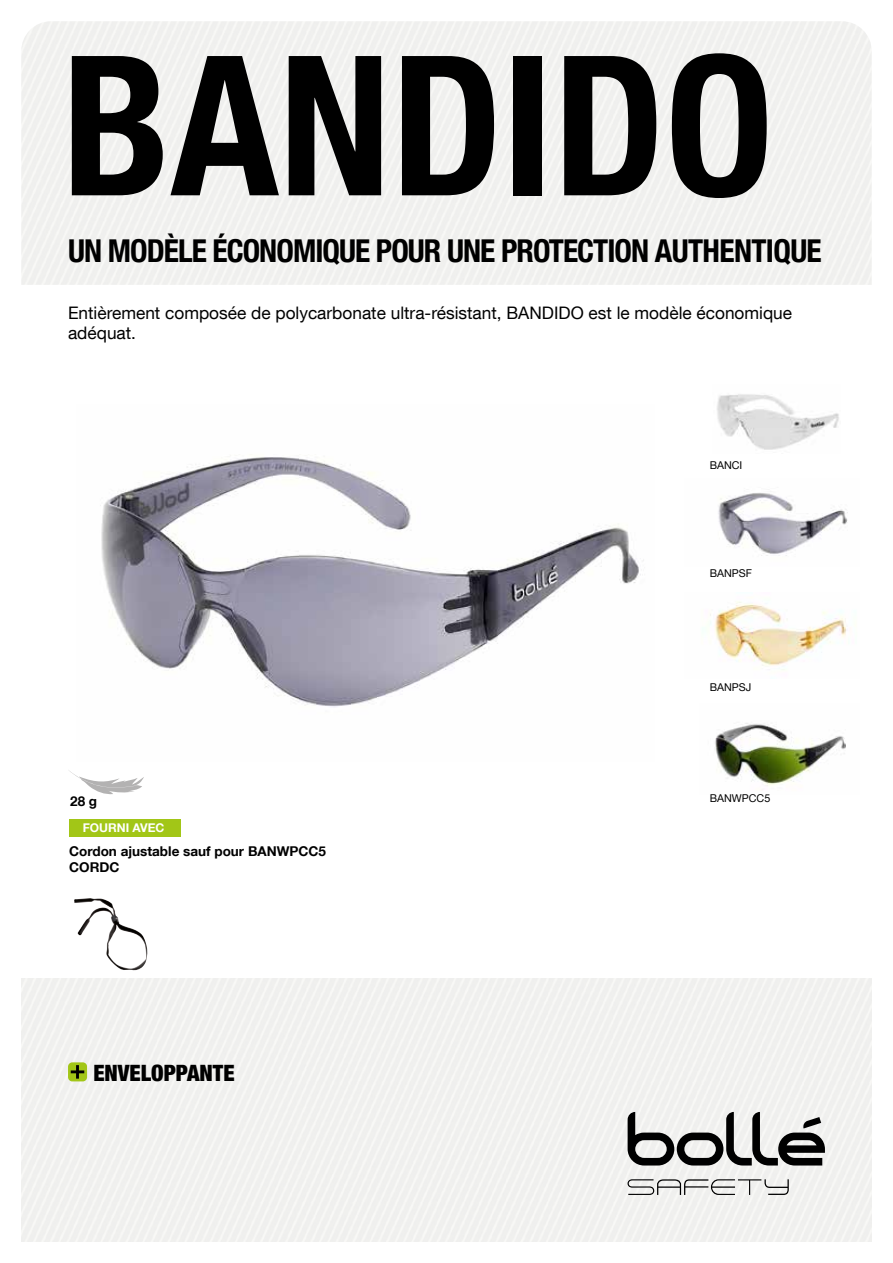
<style>
.page{position:relative;width:893px;height:1263px;background:#fff}
.page>*{position:absolute;margin:0;border:0;box-sizing:border-box;transform-origin:0 0}
.t1{font:700 condensed 195px "Helvetica Neue LT Com";color:#000}
.t2{font:700 condensed 31.5px "Helvetica Neue LT Com";letter-spacing:-.03em;color:#000}
.t3{font:900 condensed 22.5px "Helvetica Neue LT Com";color:#000}
.t4{font:17.25px/20.7px "Helvetica Neue LT Com";color:#000}
.t5{font:700 13.5px/16.2px "Helvetica Neue LT Com";color:#000}
.t6{font:700 12px "Helvetica Neue LT Com";color:#fff}
.t7{font:10.8px "Helvetica Neue LT Com";color:#000}
</style>
<div class="page">
<svg style="left:70px;top:771px;width:74px;height:23px"></svg>
<svg style="left:628px;top:1112px;width:197px;height:53px"></svg>
<svg style="left:627px;top:1179px;width:162px;height:16px"></svg>
<div style="left:69px;top:819px;width:111px;height:18px;background:#a2c617"></div>
<img style="left:74px;top:898px;width:74px;height:73px">
<img style="left:100px;top:457px;width:544px;height:250px">
<img style="left:717px;top:394px;width:122px;height:56px">
<img style="left:718px;top:493px;width:130px;height:63px">
<img style="left:710px;top:601px;width:136px;height:69px">
<img style="left:715px;top:723px;width:131px;height:63px">
<div style="left:68px;top:1062px;width:19px;height:19px;background:#a2c617;border-radius:4px"></div>
<svg style="left:71px;top:1065px;width:13px;height:14px"></svg>
<h1 class="t1" style="left:62px;top:9px;width:713px">BANDIDO</h1>
<h2 class="t2" style="left:68px;top:232px;width:755px">UN MODÈLE ÉCONOMIQUE POUR UNE PROTECTION AUTHENTIQUE</h2>
<p class="t4" style="left:68px;top:302px;width:726px">Entièrement composée de polycarbonate ultra-résistant, BANDIDO est le modèle économique adéquat.</p>
<p class="t7" style="left:710px;top:458px;width:34px">BANCI</p>
<p class="t7" style="left:710px;top:567px;width:44px">BANPSF</p>
<p class="t5" style="left:70px;top:792px;width:29px">28 g</p>
<p class="t6" style="left:83px;top:820px;width:83px">FOURNI AVEC</p>
<p class="t5" style="left:69px;top:842px;width:258px">Cordon ajustable sauf pour BANWPCC5<br>CORDC</p>
<h3 class="t3" style="left:93px;top:1060px;width:143px">ENVELOPPANTE</h3>
<p class="t7" style="left:710px;top:680px;width:43px">BANPSJ</p>
<p class="t7" style="left:710px;top:792px;width:62px">BANWPCC5</p>
</div>
